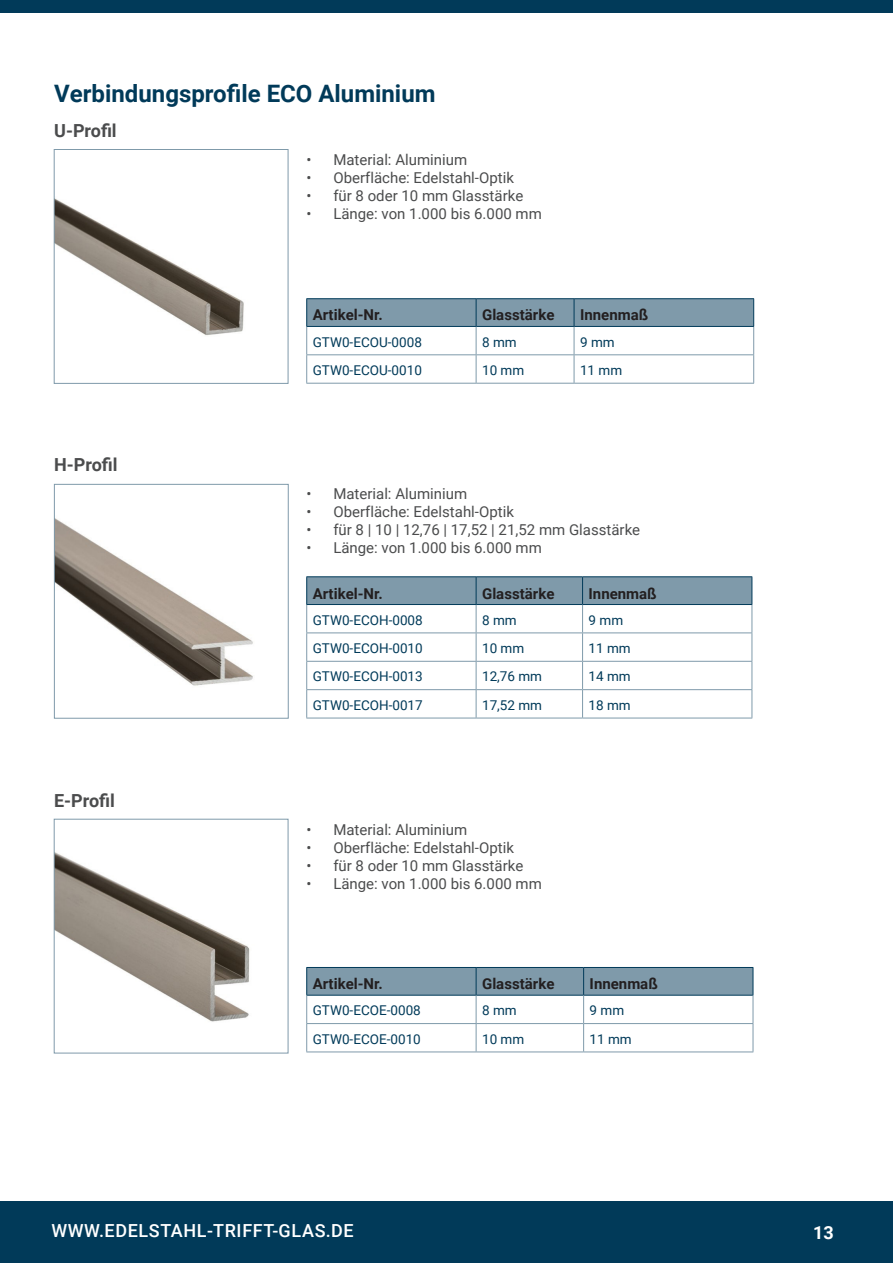
<style>
.page{position:relative;width:893px;height:1263px;background:#fff}
.page>*{position:absolute;margin:0;border:0;box-sizing:border-box;transform-origin:0 0}
.t1{font:700 24px "Roboto";color:#013a59}
.t2{font:500 18px "Roboto";letter-spacing:.035em;color:#fff}
.t3{font:700 18px "Roboto";color:#4b4c4d}
.t4{font:700 18px "Roboto";color:#fff}
.t5{font:15px "Roboto";color:#4b4c4d}
.t6{font:700 15px "Roboto";color:#231f20}
.t7{font:13.5px "Roboto";color:#013a59}
</style>
<div class="page">
<div style="left:0;top:0;width:893px;height:13px;background:#013a59"></div>
<div style="left:0;top:1201px;width:893px;height:62px;background:#013a59"></div>
<img style="left:56px;top:199px;width:188px;height:137px">
<div style="left:54px;top:149px;width:234px;height:235px;border:1px solid #7f9aaa"></div>
<img style="left:56px;top:519px;width:197px;height:167px">
<div style="left:54px;top:484px;width:234px;height:234px;border:1px solid #7f9aaa"></div>
<img style="left:56px;top:852px;width:194px;height:170px">
<div style="left:54px;top:819px;width:234px;height:234px;border:1px solid #7f9aaa"></div>
<hr style="left:306px;top:298px;width:170px;height:1px;background:#013a59">
<hr style="left:476px;top:298px;width:98px;height:1px;background:#013a59">
<hr style="left:574px;top:298px;width:180px;height:1px;background:#013a59">
<svg style="left:306px;top:299px;width:448px;height:84px"></svg>
<hr style="left:306px;top:383px;width:170px;height:1px;background:#7f9aaa">
<hr style="left:476px;top:383px;width:98px;height:1px;background:#7f9aaa">
<hr style="left:574px;top:383px;width:180px;height:1px;background:#7f9aaa">
<hr style="left:306px;top:576px;width:170px;height:1px;background:#013a59">
<hr style="left:476px;top:576px;width:107px;height:1px;background:#013a59">
<hr style="left:583px;top:576px;width:169px;height:1px;background:#013a59">
<svg style="left:306px;top:577px;width:447px;height:141px"></svg>
<hr style="left:306px;top:718px;width:170px;height:1px;background:#7f9aaa">
<hr style="left:476px;top:718px;width:107px;height:1px;background:#7f9aaa">
<hr style="left:583px;top:718px;width:169px;height:1px;background:#7f9aaa">
<svg style="left:306px;top:967px;width:448px;height:84px"></svg>
<hr style="left:306px;top:1051px;width:170px;height:1px;background:#7f9aaa">
<hr style="left:476px;top:1051px;width:108px;height:1px;background:#7f9aaa">
<hr style="left:584px;top:1051px;width:169px;height:1px;background:#7f9aaa">
<p class="t1" style="left:54px;top:76px;width:383px">Verbindungsprofile ECO Aluminium</p>
<p class="t3" style="left:54px;top:118px;width:64px">U-Profil</p>
<p class="t3" style="left:54px;top:452px;width:65px">H-Profil</p>
<p class="t3" style="left:54px;top:788px;width:62px">E-Profil</p>
<p class="t5" style="left:306px;top:149px;width:162px">• Material: Aluminium</p>
<p class="t5" style="left:306px;top:167px;width:209px">• Oberfläche: Edelstahl-Optik</p>
<p class="t5" style="left:306px;top:185px;width:218px">• für 8 oder 10 mm Glasstärke</p>
<p class="t5" style="left:306px;top:203px;width:237px">• Länge: von 1.000 bis 6.000 mm</p>
<p class="t6" style="left:313px;top:305px;width:72px">Artikel-Nr.</p>
<p class="t6" style="left:482px;top:305px;width:74px">Glasstärke</p>
<p class="t6" style="left:580px;top:305px;width:70px">Innenmaß</p>
<p class="t7" style="left:313px;top:332px;width:111px">GTW0-ECOU-0008</p>
<p class="t7" style="left:482px;top:332px;width:36px">8 mm</p>
<p class="t7" style="left:580px;top:332px;width:36px">9 mm</p>
<p class="t7" style="left:313px;top:361px;width:111px">GTW0-ECOU-0010</p>
<p class="t7" style="left:482px;top:361px;width:44px">10 mm</p>
<p class="t7" style="left:580px;top:361px;width:44px">11 mm</p>
<p class="t5" style="left:306px;top:483px;width:162px">• Material: Aluminium</p>
<p class="t5" style="left:306px;top:501px;width:209px">• Oberfläche: Edelstahl-Optik</p>
<p class="t5" style="left:306px;top:519px;width:335px">• für 8 | 10 | 12,76 | 17,52 | 21,52 mm Glasstärke</p>
<p class="t5" style="left:306px;top:537px;width:237px">• Länge: von 1.000 bis 6.000 mm</p>
<p class="t6" style="left:313px;top:583px;width:72px">Artikel-Nr.</p>
<p class="t6" style="left:482px;top:583px;width:74px">Glasstärke</p>
<p class="t6" style="left:589px;top:583px;width:70px">Innenmaß</p>
<p class="t7" style="left:313px;top:610px;width:112px">GTW0-ECOH-0008</p>
<p class="t7" style="left:482px;top:610px;width:36px">8 mm</p>
<p class="t7" style="left:589px;top:610px;width:36px">9 mm</p>
<p class="t7" style="left:313px;top:639px;width:112px">GTW0-ECOH-0010</p>
<p class="t7" style="left:482px;top:639px;width:44px">10 mm</p>
<p class="t7" style="left:589px;top:639px;width:44px">11 mm</p>
<p class="t7" style="left:313px;top:667px;width:112px">GTW0-ECOH-0013</p>
<p class="t7" style="left:482px;top:667px;width:61px">12,76 mm</p>
<p class="t7" style="left:589px;top:667px;width:44px">14 mm</p>
<p class="t7" style="left:313px;top:695px;width:112px">GTW0-ECOH-0017</p>
<p class="t7" style="left:482px;top:695px;width:61px">17,52 mm</p>
<p class="t7" style="left:589px;top:695px;width:44px">18 mm</p>
<p class="t5" style="left:306px;top:819px;width:162px">• Material: Aluminium</p>
<p class="t5" style="left:306px;top:837px;width:209px">• Oberfläche: Edelstahl-Optik</p>
<p class="t5" style="left:306px;top:855px;width:218px">• für 8 oder 10 mm Glasstärke</p>
<p class="t5" style="left:306px;top:873px;width:237px">• Länge: von 1.000 bis 6.000 mm</p>
<p class="t6" style="left:313px;top:973px;width:72px">Artikel-Nr.</p>
<p class="t6" style="left:482px;top:973px;width:74px">Glasstärke</p>
<p class="t6" style="left:590px;top:973px;width:70px">Innenmaß</p>
<p class="t7" style="left:313px;top:1001px;width:110px">GTW0-ECOE-0008</p>
<p class="t7" style="left:482px;top:1001px;width:36px">8 mm</p>
<p class="t7" style="left:590px;top:1001px;width:36px">9 mm</p>
<p class="t7" style="left:313px;top:1029px;width:110px">GTW0-ECOE-0010</p>
<p class="t7" style="left:482px;top:1029px;width:44px">10 mm</p>
<p class="t7" style="left:590px;top:1029px;width:44px">11 mm</p>
<p class="t2" style="left:51px;top:1218px;width:304px">WWW.EDELSTAHL-TRIFFT-GLAS.DE</p>
<p class="t4" style="left:813px;top:1220px;width:22px">13</p>
</div>
